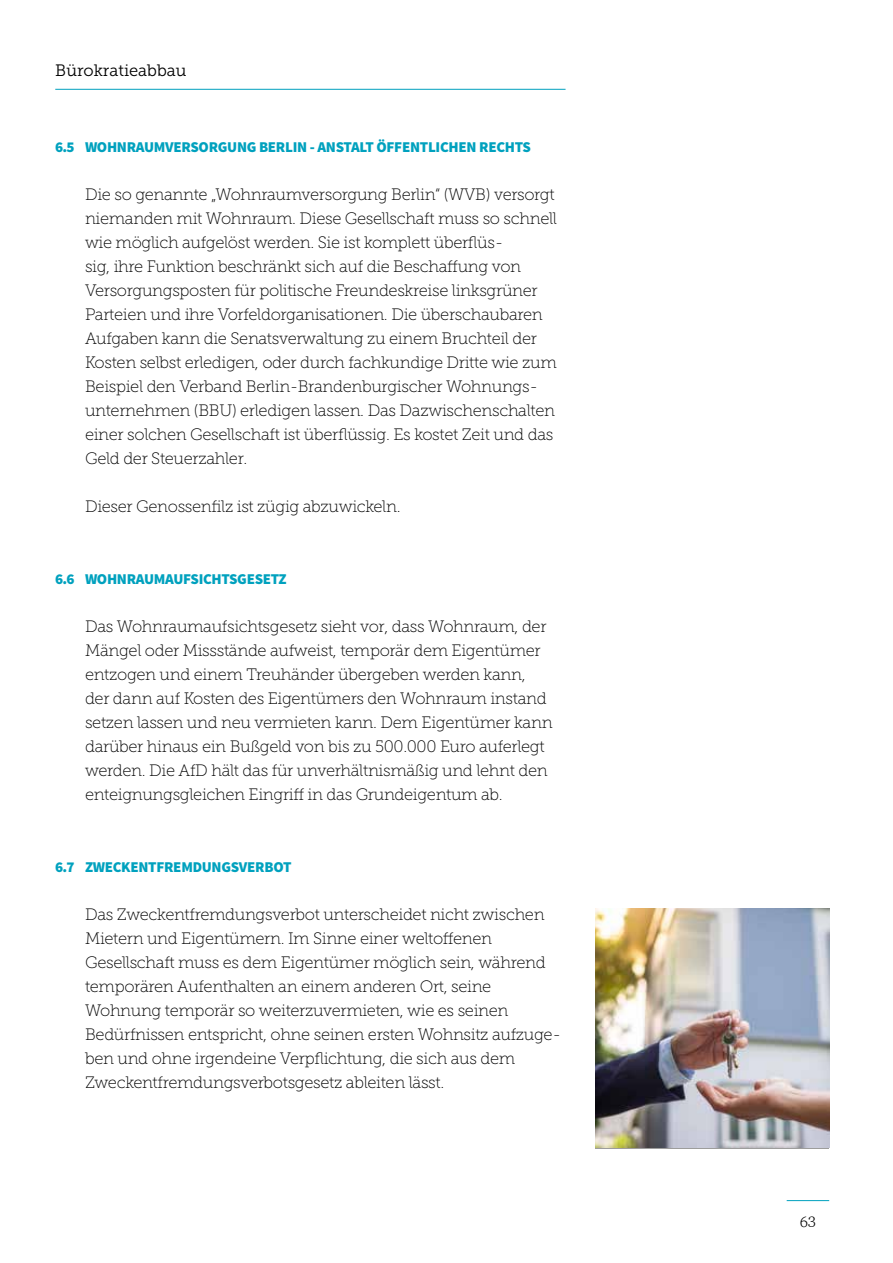
<style>
.page{position:relative;width:893px;height:1263px;background:#fff}
.page>*{position:absolute;margin:0;border:0;box-sizing:border-box;transform-origin:0 0}
.t1{font:16.5px/24px "Museo Slab 100";letter-spacing:-.02em;color:#000}
.t2{font:16.5px "Museo Slab 300";color:#000}
.t3{font:900 15px "Source Sans Pro";letter-spacing:-.02em;color:#00a1be}
.t4{font:300 15px "Georgia Pro";color:#000}
</style>
<div class="page">
<img style="left:595px;top:908px;width:234px;height:240px">
<hr style="left:787px;top:1200px;width:42px;height:1px;background:#00a1be">
<hr style="left:55px;top:89px;width:511px;height:1px;background:#00a1be">
<p class="t2" style="left:55px;top:61px;width:133px">Bürokratieabbau</p>
<p class="t3" style="left:55px;top:137px;width:477px">6.5 WOHNRAUMVERSORGUNG BERLIN - ANSTALT ÖFFENTLICHEN RECHTS</p>
<p class="t1" style="left:85px;top:182px;width:473px">Die so genannte „Wohnraumversorgung Berlin“ (WVB) versorgt niemanden mit Wohnraum. Diese Gesellschaft muss so schnell wie möglich aufgelöst werden. Sie ist komplett überflüs-<br>sig, ihre Funktion beschränkt sich auf die Beschaffung von Versorgungsposten für politische Freundeskreise linksgrüner Parteien und ihre Vorfeldorganisationen. Die überschaubaren Aufgaben kann die Senatsverwaltung zu einem Bruchteil der Kosten selbst erledigen, oder durch fachkundige Dritte wie zum Beispiel den Verband Berlin-Brandenburgischer Wohnungs&shy;unternehmen (BBU) erledigen lassen. Das Dazwischenschalten einer solchen Gesellschaft ist überflüssig. Es kostet Zeit und das Geld der Steuerzahler.</p>
<p class="t1" style="left:85px;top:494px;width:317px">Dieser Genossenfilz ist zügig abzuwickeln.</p>
<p class="t3" style="left:55px;top:569px;width:233px">6.6 WOHNRAUMAUFSICHTSGESETZ</p>
<p class="t1" style="left:85px;top:614px;width:469px">Das Wohnraumaufsichtsgesetz sieht vor, dass Wohnraum, der Mängel oder Missstände aufweist, temporär dem Eigentümer entzogen und einem Treuhänder übergeben werden kann, der dann auf Kosten des Eigentümers den Wohnraum instand setzen lassen und neu vermieten kann. Dem Eigentümer kann darüber hinaus ein Bußgeld von bis zu 500.000 Euro auferlegt werden. Die AfD hält das für unverhältnismäßig und lehnt den enteignungsgleichen Eingriff in das Grundeigentum ab.</p>
<p class="t3" style="left:55px;top:857px;width:238px">6.7 ZWECKENTFREMDUNGSVERBOT</p>
<p class="t1" style="left:85px;top:902px;width:477px">Das Zweckentfremdungsverbot unterscheidet nicht zwischen Mietern und Eigentümern. Im Sinne einer weltoffenen Gesellschaft muss es dem Eigentümer möglich sein, während temporären Aufenthalten an einem anderen Ort, seine Wohnung temporär so weiterzuvermieten, wie es seinen Bedürfnissen entspricht, ohne seinen ersten Wohnsitz aufzuge&shy;ben und ohne irgendeine Verpflichtung, die sich aus dem Zweckentfremdungsverbotsgesetz ableiten lässt.</p>
<p class="t4" style="left:800px;top:1213px;width:18px">63</p>
</div>
